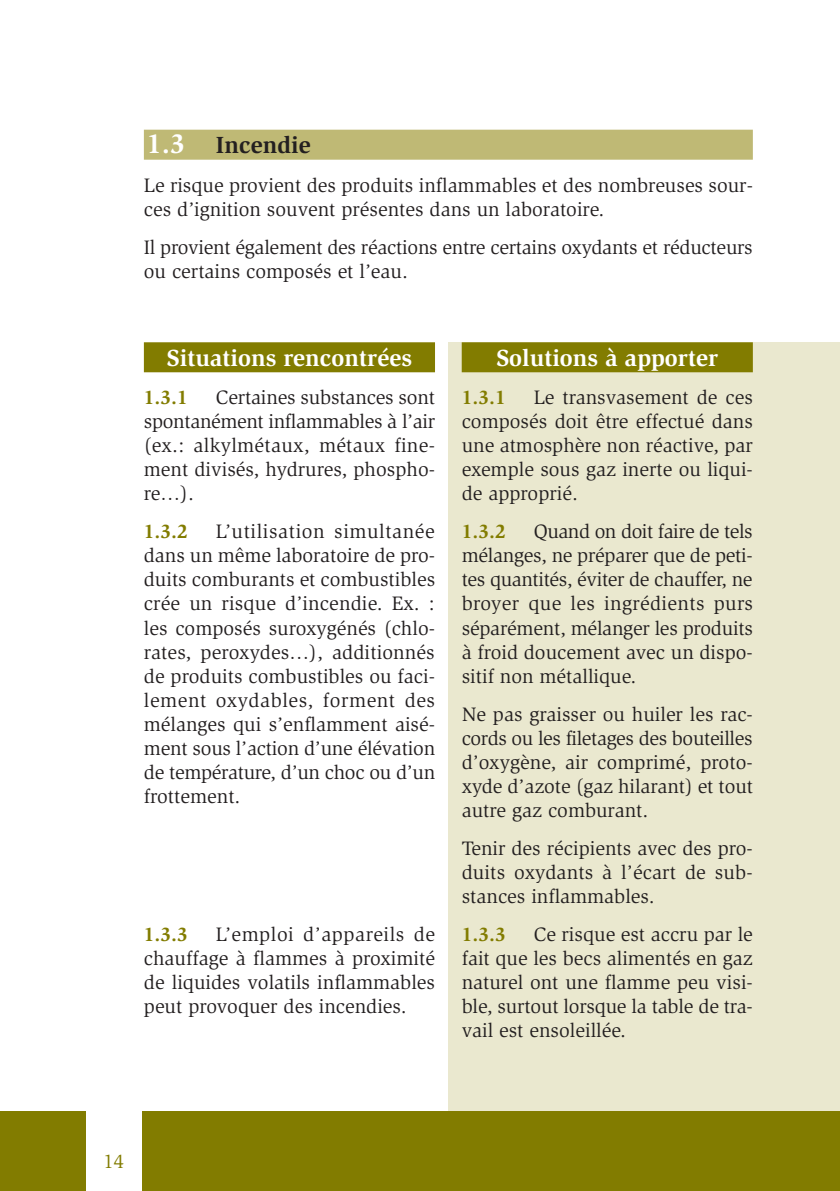
<style>
.page{position:relative;width:840px;height:1191px;background:#fff}
.page>*{position:absolute;margin:0;border:0;box-sizing:border-box;transform-origin:0 0}
.t1{font:700 24px "Slimbach";color:#fff}
.t2{font:700 24px "Slimbach";color:#231f20}
.t3{font:20px/24px "Slimbach";color:#231f20;text-align:justify}
.t4{font:700 20px "Slimbach";color:#827c00}
.t5{font:20px "Slimbach";color:#827c00}
.s1{font-size:28px;color:#fff}
</style>
<div class="page">
<div style="left:448px;top:343px;width:391px;height:792px;background:#eae8cf"></div>
<div style="left:0;top:1111px;width:839px;height:80px;background:#827c00"></div>
<div style="left:144px;top:130px;width:608px;height:30px;background:#bfb975"></div>
<div style="left:86px;top:1111px;width:56px;height:80px;background:#fff"></div>
<div style="left:144px;top:342px;width:291px;height:30px;background:#827c00"></div>
<div style="left:461px;top:342px;width:291px;height:30px;background:#827c00"></div>
<p class="t2" style="left:147px;top:136px;width:165px"><span class="s1">1.3</span> Incendie</p>
<p class="t3" style="left:144px;top:174px;width:610px">Le risque provient des produits inflammables et des nombreuses sour&shy;ces d’ignition souvent présentes dans un laboratoire.</p>
<p class="t3" style="left:144px;top:237px;width:609px">Il provient également des réactions entre certains oxydants et réducteurs ou certains composés et l’eau.</p>
<p class="t1" style="left:167px;top:349px;width:246px">Situations rencontrées</p>
<p class="t4" style="left:144px;top:390px;width:46px">1.3.1</p>
<p class="t3" style="left:144px;top:387px;width:292px;text-indent:72px">Certaines substances sont spontanément inflammables à l’air (ex.: alkylmétaux, métaux fine&shy;ment divisés, hydrures, phospho&shy;re…).</p>
<p class="t4" style="left:144px;top:524px;width:46px">1.3.2</p>
<p class="t3" style="left:144px;top:521px;width:293px;text-indent:72px">L’utilisation simultanée dans un même laboratoire de pro&shy;duits comburants et combustibles crée un risque d’incendie. Ex. : les composés suroxygénés (chlo&shy;rates, peroxydes…), additionnés de produits combustibles ou faci&shy;lement oxydables, forment des mélanges qui s’enflamment aisé&shy;ment sous l’action d’une élévation de température, d’un choc ou d’un frottement.</p>
<p class="t3" style="left:144px;top:924px;width:292px;text-indent:72px">L’emploi d’appareils de chauffage à flammes à proximité de liquides volatils inflammables peut provoquer des incendies.</p>
<p class="t4" style="left:144px;top:926px;width:46px">1.3.3</p>
<p class="t1" style="left:496px;top:349px;width:223px">Solutions à apporter</p>
<p class="t4" style="left:461px;top:390px;width:46px">1.3.1</p>
<p class="t3" style="left:461px;top:387px;width:292px;text-indent:72px">Le transvasement de ces composés doit être effectué dans une atmosphère non réactive, par exemple sous gaz inerte ou liqui&shy;de approprié.</p>
<p class="t4" style="left:461px;top:524px;width:46px">1.3.2</p>
<p class="t3" style="left:461px;top:521px;width:293px;text-indent:72px">Quand on doit faire de tels mélanges, ne préparer que de peti&shy;tes quantités, éviter de chauffer, ne broyer que les ingrédients purs séparément, mélanger les produits à froid doucement avec un dispo&shy;sitif non métallique.</p>
<p class="t3" style="left:461px;top:703px;width:293px">Ne pas graisser ou huiler les rac&shy;cords ou les filetages des bouteilles d’oxygène, air comprimé, proto&shy;xyde d’azote (gaz hilarant) et tout autre gaz comburant.</p>
<p class="t3" style="left:461px;top:837px;width:292px">Tenir des récipients avec des pro&shy;duits oxydants à l’écart de sub&shy;stances inflammables.</p>
<p class="t4" style="left:461px;top:926px;width:46px">1.3.3</p>
<p class="t3" style="left:461px;top:924px;width:292px;text-indent:72px">Ce risque est accru par le fait que les becs alimentés en gaz naturel ont une flamme peu visi&shy;ble, surtout lorsque la table de tra&shy;vail est ensoleillée.</p>
<p class="t5" style="left:103px;top:1153px;width:22px">14</p>
</div>
